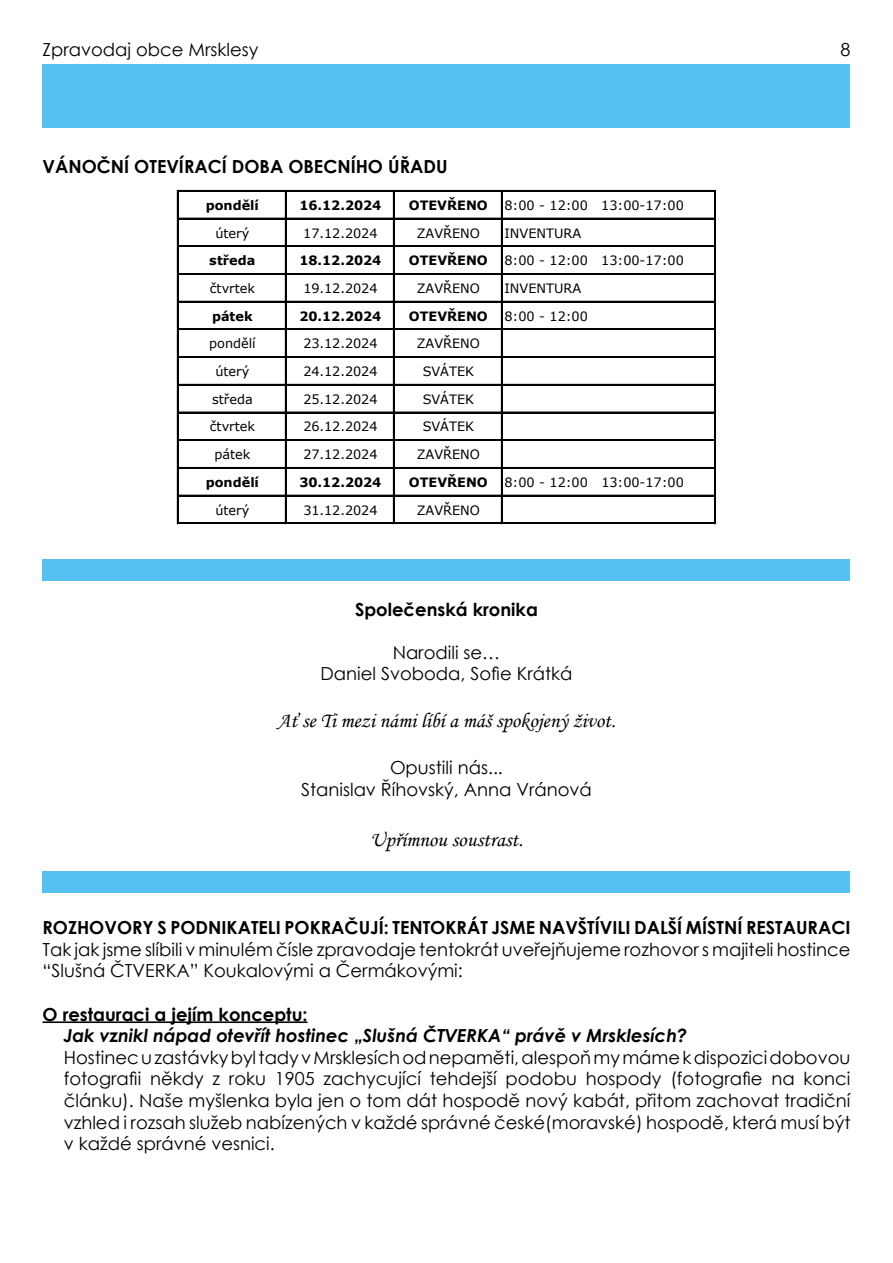
<style>
.page{position:relative;width:893px;height:1263px;background:#fff}
.page>*{position:absolute;margin:0;border:0;box-sizing:border-box;transform-origin:0 0}
.t1{font:21px "Monotype Corsiva";color:#000}
.TEXT_bez_dělení{font:18px/21.6px "Century Gothic";color:#000}
.TEXT_bez_dělení-2{font:700 18px "Century Gothic";color:#000}
.TEXT_bez_dělení-3{font:italic 700 18px "Century Gothic";color:#000}
.Podnadpis{font:700 18px "Century Gothic";color:#000}
.t2{font:12.9px "Verdana";color:#000}
.t3{font:700 12.9px "Verdana";color:#000}
</style>
<div class="page">
<div style="left:43px;top:64px;width:807px;height:64px;background:#56c2f1"></div>
<div style="left:43px;top:559px;width:807px;height:22px;background:#56c2f1"></div>
<div style="left:43px;top:871px;width:807px;height:22px;background:#56c2f1"></div>
<hr style="left:43px;top:1021px;width:264px;height:2px;background:#000">
<hr style="left:177px;top:190px;width:1px;height:334px;background:#000">
<hr style="left:285px;top:191px;width:1px;height:333px;background:#000">
<hr style="left:393px;top:191px;width:1px;height:333px;background:#000">
<hr style="left:501px;top:191px;width:1px;height:333px;background:#000">
<hr style="left:714px;top:191px;width:2px;height:333px;background:#000">
<hr style="left:178px;top:190px;width:538px;height:1px;background:#000">
<hr style="left:178px;top:218px;width:538px;height:1px;background:#000">
<hr style="left:178px;top:246px;width:538px;height:1px;background:#000">
<hr style="left:178px;top:273px;width:538px;height:2px;background:#000">
<hr style="left:178px;top:301px;width:538px;height:1px;background:#000">
<hr style="left:178px;top:329px;width:538px;height:1px;background:#000">
<hr style="left:178px;top:356px;width:538px;height:1px;background:#000">
<hr style="left:178px;top:357px;width:538px;height:1px;background:#000">
<hr style="left:178px;top:384px;width:538px;height:1px;background:#000">
<hr style="left:178px;top:412px;width:538px;height:1px;background:#000">
<hr style="left:178px;top:439px;width:538px;height:1px;background:#000">
<hr style="left:178px;top:440px;width:538px;height:1px;background:#000">
<hr style="left:178px;top:467px;width:538px;height:1px;background:#000">
<hr style="left:178px;top:495px;width:538px;height:1px;background:#000">
<hr style="left:178px;top:523px;width:538px;height:1px;background:#000">
<p class="TEXT_bez_dělení" style="left:43px;top:38px;width:217px">Zpravodaj obce Mrsklesy</p>
<p class="TEXT_bez_dělení" style="left:840px;top:38px;width:11px">8</p>
<p class="Podnadpis" style="left:43px;top:153px;width:407px">VÁNOČNÍ OTEVÍRACÍ DOBA OBECNÍHO ÚŘADU</p>
<p class="t3" style="left:206px;top:196px;width:55px">pondělí</p>
<p class="t3" style="left:299px;top:196px;width:84px">16.12.2024</p>
<p class="t3" style="left:409px;top:196px;width:81px">OTEVŘENO</p>
<p class="t2" style="left:504px;top:196px;width:181px">8:00 - 12:00 13:00-17:00</p>
<p class="t2" style="left:215px;top:224px;width:35px">úterý</p>
<p class="t2" style="left:303px;top:224px;width:76px">17.12.2024</p>
<p class="t2" style="left:417px;top:224px;width:65px">ZAVŘENO</p>
<p class="t2" style="left:504px;top:224px;width:78px">INVENTURA</p>
<p class="t3" style="left:209px;top:251px;width:48px">středa</p>
<p class="t3" style="left:299px;top:251px;width:84px">18.12.2024</p>
<p class="t3" style="left:409px;top:251px;width:81px">OTEVŘENO</p>
<p class="t2" style="left:504px;top:252px;width:181px">8:00 - 12:00 13:00-17:00</p>
<p class="t2" style="left:210px;top:279px;width:47px">čtvrtek</p>
<p class="t2" style="left:303px;top:279px;width:76px">19.12.2024</p>
<p class="t2" style="left:417px;top:279px;width:65px">ZAVŘENO</p>
<p class="t2" style="left:505px;top:279px;width:78px">INVENTURA</p>
<p class="t3" style="left:212px;top:307px;width:42px">pátek</p>
<p class="t3" style="left:299px;top:307px;width:84px">20.12.2024</p>
<p class="t3" style="left:409px;top:307px;width:81px">OTEVŘENO</p>
<p class="t2" style="left:505px;top:307px;width:85px">8:00 - 12:00</p>
<p class="t2" style="left:209px;top:335px;width:48px">pondělí</p>
<p class="t2" style="left:303px;top:335px;width:76px">23.12.2024</p>
<p class="t2" style="left:417px;top:335px;width:65px">ZAVŘENO</p>
<p class="t2" style="left:215px;top:362px;width:35px">úterý</p>
<p class="t2" style="left:303px;top:362px;width:76px">24.12.2024</p>
<p class="t2" style="left:423px;top:362px;width:53px">SVÁTEK</p>
<p class="t2" style="left:212px;top:390px;width:42px">středa</p>
<p class="t2" style="left:303px;top:390px;width:76px">25.12.2024</p>
<p class="t2" style="left:423px;top:390px;width:53px">SVÁTEK</p>
<p class="t2" style="left:210px;top:418px;width:47px">čtvrtek</p>
<p class="t2" style="left:303px;top:418px;width:76px">26.12.2024</p>
<p class="t2" style="left:423px;top:418px;width:53px">SVÁTEK</p>
<p class="t2" style="left:214px;top:446px;width:38px">pátek</p>
<p class="t2" style="left:303px;top:446px;width:76px">27.12.2024</p>
<p class="t2" style="left:417px;top:446px;width:65px">ZAVŘENO</p>
<p class="t3" style="left:206px;top:473px;width:55px">pondělí</p>
<p class="t3" style="left:299px;top:473px;width:84px">30.12.2024</p>
<p class="t3" style="left:409px;top:473px;width:81px">OTEVŘENO</p>
<p class="t2" style="left:505px;top:473px;width:181px">8:00 - 12:00 13:00-17:00</p>
<p class="t2" style="left:215px;top:501px;width:35px">úterý</p>
<p class="t2" style="left:303px;top:501px;width:76px">31.12.2024</p>
<p class="t2" style="left:417px;top:501px;width:65px">ZAVŘENO</p>
<p class="TEXT_bez_dělení-2" style="left:355px;top:595px;width:184px">Společenská kronika</p>
<p class="TEXT_bez_dělení" style="left:393px;top:641px;width:109px">Narodili se…</p>
<p class="TEXT_bez_dělení" style="left:321px;top:663px;width:253px">Daniel Svoboda, Sofie Krátká</p>
<p class="t1" style="left:277px;top:708px;width:340px">Ať se Ti mezi námi líbí a máš spokojený život.</p>
<p class="TEXT_bez_dělení" style="left:390px;top:756px;width:114px">Opustili nás...</p>
<p class="TEXT_bez_dělení" style="left:301px;top:778px;width:292px">Stanislav Říhovský, Anna Vránová</p>
<p class="t1" style="left:370px;top:827px;width:154px">Upřímnou soustrast.</p>
<p class="TEXT_bez_dělení-2" style="left:43px;top:914px;width:809px">ROZHOVORY S PODNIKATELI POKRAČUJÍ: TENTOKRÁT JSME NAVŠTÍVILI DALŠÍ MÍSTNÍ RESTAURACI</p>
<p class="TEXT_bez_dělení" style="left:43px;top:938px;width:809px">Tak jak jsme slíbili v minulém čísle zpravodaje tentokrát uveřejňujeme rozhovor s majiteli hostince “Slušná ČTVERKA” Koukalovými a Čermákovými:</p>
<p class="TEXT_bez_dělení-2" style="left:43px;top:1000px;width:266px">O restauraci a jejím konceptu:</p>
<p class="TEXT_bez_dělení-3" style="left:64px;top:1022px;width:625px">Jak vznikl nápad otevřít hostinec „Slušná ČTVERKA“ právě v Mrsklesích?</p>
<p class="TEXT_bez_dělení" style="left:64px;top:1046px;width:788px;text-align:justify">Hostinec u zastávky byl tady v Mrsklesích od nepaměti, alespoň my máme k dispozici dobovou fotografii někdy z roku 1905 zachycující tehdejší podobu hospody (fotografie na konci článku). Naše myšlenka byla jen o tom dát hospodě nový kabát, přitom zachovat tradiční vzhled i rozsah služeb nabízených v každé správné české(moravské) hospodě, která musí být v každé správné vesnici.</p>
</div>
